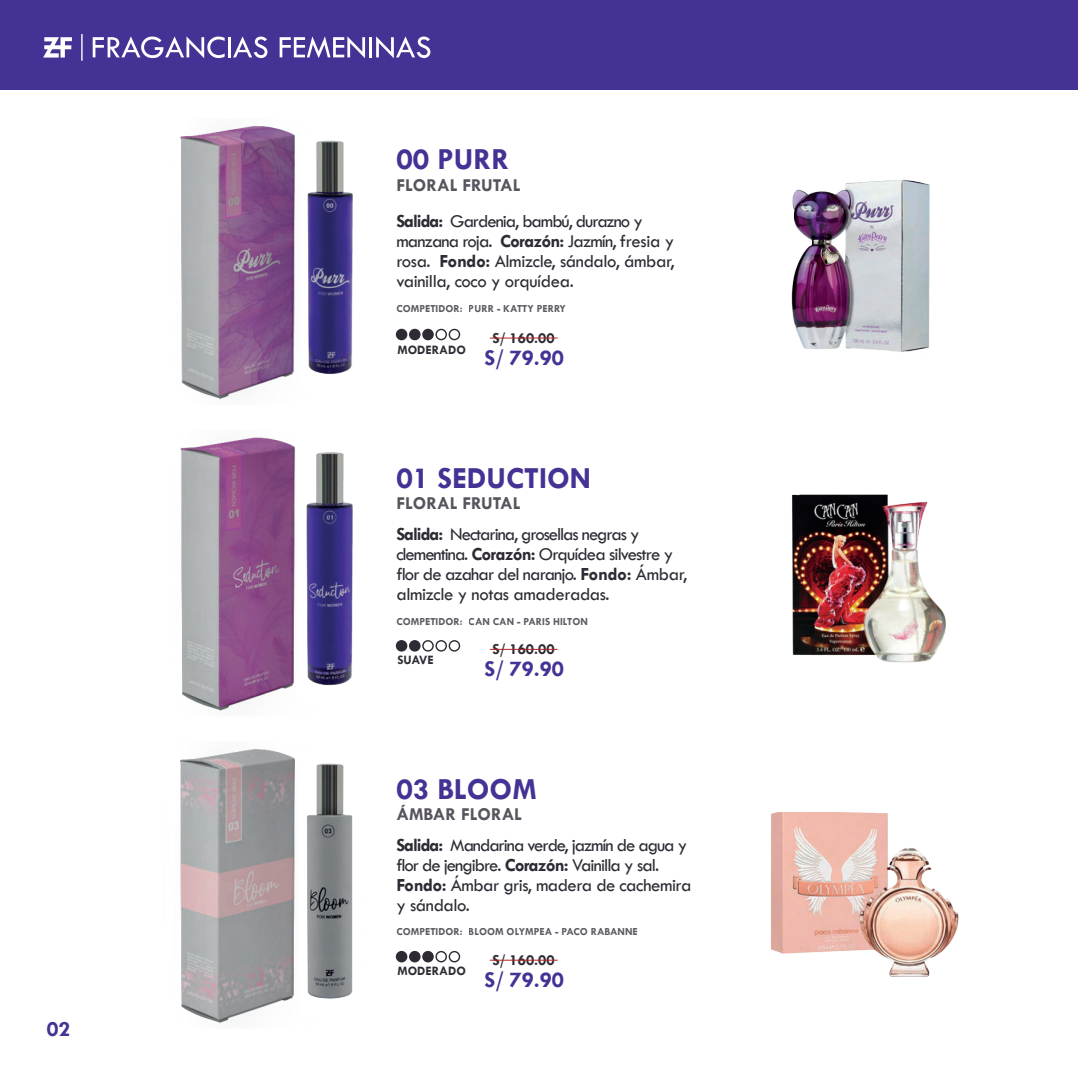
<style>
.page{position:relative;width:1078px;height:1078px;background:#fff}
.page>*{position:absolute;margin:0;border:0;box-sizing:border-box;transform-origin:0 0}
.t1{font:700 30.8px "Tw Cen";color:#453294}
.t2{font:700 22.8px "Tw Cen";color:#453294}
.t3{font:700 22px "Tw Cen";color:#453294}
.t4{font:18.6px/20px "Tw Cen";letter-spacing:-.05em;color:#2f2b35}
.t5{font:18.6px/20px "Tw Cen";letter-spacing:-.02em;color:#2f2b35}
.t6{font:700 18.4px "Tw Cen";color:#58545e}
.t7{font:700 15.4px "Tw Cen";color:#2f2b35}
.t8{font:700 13px "Tw Cen";color:#2f2b35}
.t9{font:700 10.8px "Tw Cen";color:#2f2b35}
.s1{font-weight:700}
</style>
<div class="page">
<div style="left:0;top:0;width:1077px;height:89px;background:#453294"></div>
<svg style="left:93px;top:36px;width:131px;height:22px"></svg>
<hr style="left:228px;top:37px;width:2px;height:20px;background:#fff">
<svg style="left:233px;top:36px;width:34px;height:22px"></svg>
<svg style="left:279px;top:36px;width:86px;height:22px"></svg>
<hr style="left:369px;top:37px;width:3px;height:20px;background:#fff">
<svg style="left:376px;top:36px;width:54px;height:22px"></svg>
<svg style="left:43px;top:37px;width:29px;height:21px"></svg>
<hr style="left:81px;top:34px;width:2px;height:27px;background:#fff">
<div style="left:396px;top:640px;width:10px;height:10px;background:#2f2b35;border-radius:50%"></div>
<div style="left:396px;top:640px;width:11px;height:11px;border:1px solid #2f2b35;border-radius:50%"></div>
<div style="left:409px;top:640px;width:11px;height:10px;background:#2f2b35;border-radius:50%"></div>
<div style="left:409px;top:640px;width:11px;height:11px;border:1px solid #2f2b35;border-radius:50%"></div>
<div style="left:422px;top:640px;width:11px;height:11px;border:1px solid #2f2b35;border-radius:50%"></div>
<div style="left:435px;top:640px;width:12px;height:11px;border:1px solid #2f2b35;border-radius:50%"></div>
<div style="left:448px;top:640px;width:12px;height:11px;border:1px solid #2f2b35;border-radius:50%"></div>
<img style="left:792px;top:494px;width:153px;height:168px">
<div style="left:396px;top:951px;width:10px;height:10px;background:#2f2b35;border-radius:50%"></div>
<div style="left:396px;top:950px;width:11px;height:12px;border:1px solid #2f2b35;border-radius:50%"></div>
<div style="left:409px;top:951px;width:11px;height:10px;background:#2f2b35;border-radius:50%"></div>
<div style="left:409px;top:950px;width:11px;height:12px;border:1px solid #2f2b35;border-radius:50%"></div>
<div style="left:423px;top:951px;width:10px;height:10px;background:#2f2b35;border-radius:50%"></div>
<div style="left:422px;top:950px;width:11px;height:12px;border:1px solid #2f2b35;border-radius:50%"></div>
<div style="left:435px;top:950px;width:12px;height:12px;border:1px solid #2f2b35;border-radius:50%"></div>
<div style="left:448px;top:950px;width:12px;height:12px;border:1px solid #2f2b35;border-radius:50%"></div>
<img style="left:770px;top:812px;width:188px;height:163px">
<img style="left:791px;top:179px;width:139px;height:173px">
<div style="left:396px;top:329px;width:10px;height:10px;background:#2f2b35;border-radius:50%"></div>
<div style="left:396px;top:329px;width:11px;height:11px;border:1px solid #2f2b35;border-radius:50%"></div>
<div style="left:409px;top:329px;width:11px;height:10px;background:#2f2b35;border-radius:50%"></div>
<div style="left:409px;top:329px;width:11px;height:11px;border:1px solid #2f2b35;border-radius:50%"></div>
<div style="left:423px;top:329px;width:10px;height:10px;background:#2f2b35;border-radius:50%"></div>
<div style="left:422px;top:329px;width:11px;height:11px;border:1px solid #2f2b35;border-radius:50%"></div>
<div style="left:435px;top:329px;width:12px;height:11px;border:1px solid #2f2b35;border-radius:50%"></div>
<div style="left:448px;top:329px;width:12px;height:11px;border:1px solid #2f2b35;border-radius:50%"></div>
<hr style="left:489px;top:959px;width:68px;height:1px;background:#b52624">
<hr style="left:489px;top:648px;width:68px;height:1px;background:#b52624">
<hr style="left:489px;top:337px;width:68px;height:1px;background:#b52624">
<img style="left:180px;top:125px;width:173px;height:275px">
<img style="left:180px;top:437px;width:173px;height:274px">
<img style="left:180px;top:749px;width:173px;height:275px">
<p class="t3" style="left:47px;top:1018px;width:25px">02</p>
<h1 class="t1" style="left:396px;top:146px;width:115px">00 PURR</h1>
<p class="t6" style="left:396px;top:177px;width:126px">FLORAL FRUTAL</p>
<p class="t5" style="left:396px;top:212px;width:280px"><span class="s1">Salida:</span> Gardenia, bambú, durazno y manzana roja. <span class="s1">Corazón:</span> Jazmín, fresia y rosa. <span class="s1">Fondo:</span> Almizcle, sándalo, ámbar, vainilla, coco y orquídea.</p>
<p class="t9" style="left:396px;top:304px;width:171px">COMPETIDOR: PURR - KATTY PERRY</p>
<p class="t8" style="left:397px;top:344px;width:70px">MODERADO</p>
<p class="t7" style="left:492px;top:331px;width:63px">S/ 160.00</p>
<p class="t2" style="left:484px;top:348px;width:81px">S/ 79.90</p>
<h1 class="t1" style="left:396px;top:464px;width:196px">01 SEDUCTION</h1>
<p class="t6" style="left:396px;top:495px;width:126px">FLORAL FRUTAL</p>
<p class="t4" style="left:396px;top:524px;width:292px"><span class="s1">Salida:</span> Nectarina, grosellas negras y clementina. <span class="s1">Corazón:</span> Orquídea silvestre y flor de azahar del naranjo. <span class="s1">Fondo:</span> Ámbar, almizcle y notas amaderadas.</p>
<p class="t9" style="left:396px;top:616px;width:193px">COMPETIDOR: CAN CAN - PARIS HILTON</p>
<p class="t8" style="left:397px;top:654px;width:38px">SUAVE</p>
<p class="t7" style="left:492px;top:642px;width:63px">S/ 160.00</p>
<p class="t2" style="left:484px;top:659px;width:81px">S/ 79.90</p>
<h1 class="t1" style="left:396px;top:775px;width:142px">03 BLOOM</h1>
<p class="t6" style="left:396px;top:806px;width:127px">ÁMBAR FLORAL</p>
<p class="t4" style="left:396px;top:835px;width:296px"><span class="s1">Salida:</span> Mandarina verde, jazmín de agua y flor de jengibre. <span class="s1">Corazón:</span> Vainilla y sal.<br><span class="s1">Fondo:</span> Ámbar gris, madera de cachemira y sándalo.</p>
<p class="t9" style="left:396px;top:926px;width:243px">COMPETIDOR: BLOOM OLYMPEA - PACO RABANNE</p>
<p class="t7" style="left:492px;top:953px;width:63px">S/ 160.00</p>
<p class="t2" style="left:484px;top:969px;width:81px">S/ 79.90</p>
<p class="t8" style="left:397px;top:965px;width:70px">MODERADO</p>
</div>
